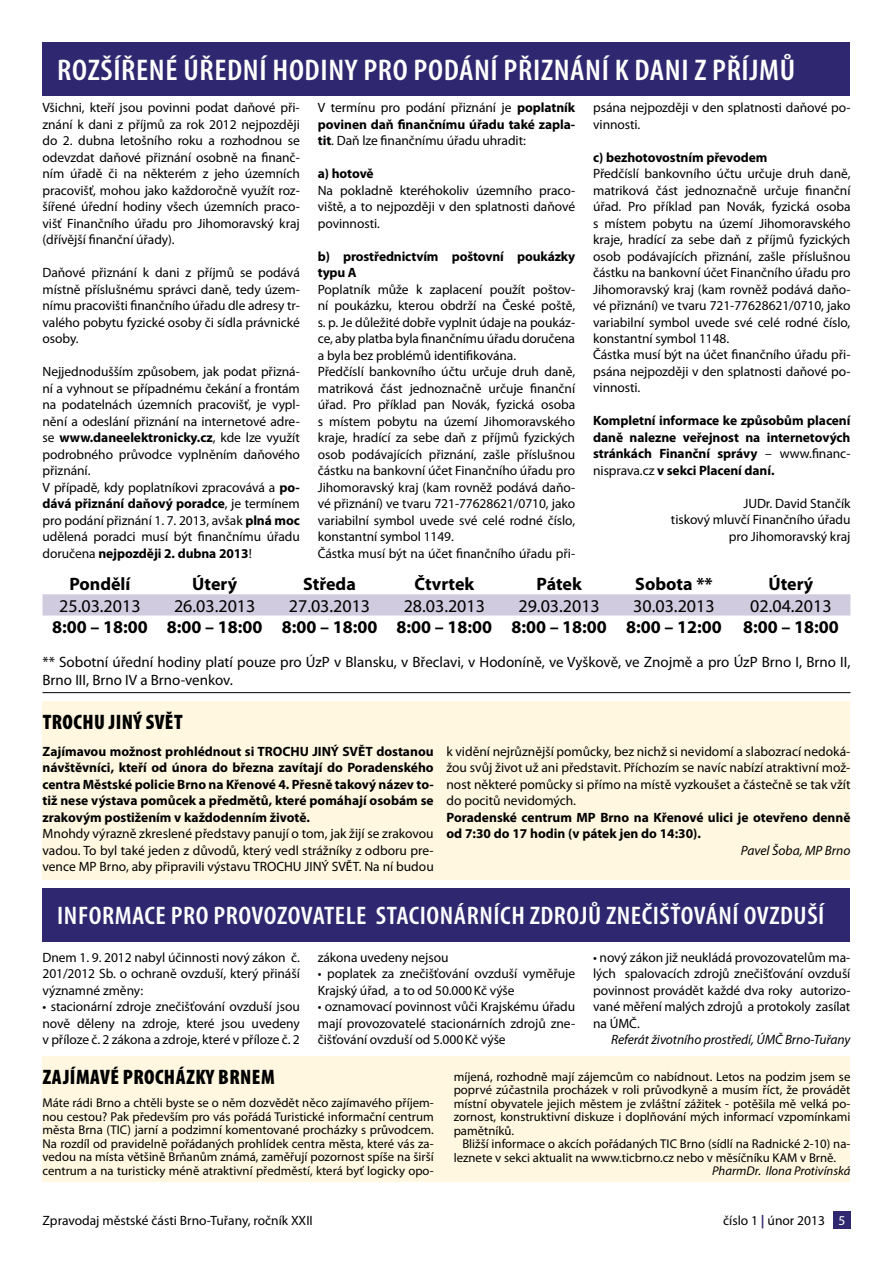
<style>
.page{position:relative;width:893px;height:1263px;background:#fff}
.page>*{position:absolute;margin:0;border:0;box-sizing:border-box;transform-origin:0 0}
.t1{font:600 condensed 30px "Myriad Pro";letter-spacing:.02em;color:#fff;scale:1.07 1}
.t2{font:600 condensed 25.5px "Myriad Pro";letter-spacing:.02em;color:#fff;scale:1.07 1}
.t3{font:900 condensed 21px "Myriad Pro";letter-spacing:.02em;color:#000}
.t4{font:700 18px "Myriad Pro";color:#000}
.t5{font:18px "Myriad Pro";color:#000}
.t6{font:15px/18px "Myriad Pro";color:#000}
.t7{font:13.5px/16.5px "Myriad Pro";letter-spacing:-.005em;color:#000;text-align:justify}
.t8{font:700 13.5px/16.5px "Myriad Pro";letter-spacing:-.005em;color:#000}
.t9{font:italic 13.5px "Myriad Pro";letter-spacing:-.005em;color:#000}
.t10{font:12.75px/13.5px "Myriad Pro";color:#000;text-align:justify}
.t11{font:italic 12.75px "Myriad Pro";color:#000}
.s1{font-weight:700}
.s2{font-weight:400}
.s3{font-weight:700;color:#2f2870}
.s4{color:#fff}
</style>
<div class="page">
<div style="left:833px;top:1212px;width:17px;height:17px;background:#2f2870"></div>
<div style="left:43px;top:888px;width:807px;height:53px;background:#2f2870"></div>
<div style="left:43px;top:43px;width:807px;height:53px;background:#2f2870"></div>
<hr style="left:43px;top:692px;width:807px;height:1px;background:#000">
<div style="left:43px;top:594px;width:807px;height:21px;background:#d1cbe0"></div>
<div style="left:43px;top:701px;width:807px;height:179px;background:#fff7e0"></div>
<div style="left:43px;top:1056px;width:807px;height:126px;background:#fff7e0"></div>
<h1 class="t1" style="left:57px;top:54px;width:691px">ROZŠÍŘENÉ ÚŘEDNÍ HODINY PRO PODÁNÍ PŘIZNÁNÍ K DANI Z PŘÍJMŮ</h1>
<p class="t7" style="left:43px;top:99px;width:259px">Všichni, kteří jsou povinni podat daňové při&shy;znání k dani z příjmů za rok 2012 nejpozději do 2. dubna letošního roku a rozhodnou se odevzdat daňové přiznání osobně na finanč&shy;ním úřadě či na některém z jeho územních pracovišť, mohou jako každoročně využít roz&shy;šířené úřední hodiny všech územních praco&shy;višť Finančního úřadu pro Jihomoravský kraj (dřívější finanční úřady).</p>
<p class="t7" style="left:43px;top:264px;width:259px">Daňové přiznání k dani z příjmů se podává místně příslušnému správci daně, tedy územ&shy;nímu pracovišti finančního úřadu dle adresy tr&shy;valého pobytu fyzické osoby či sídla právnické osoby.</p>
<p class="t7" style="left:43px;top:363px;width:259px;text-align:left">Nejjednodušším způsobem, jak podat přizná&shy;ní a vyhnout se případnému čekání a frontám na podatelnách územních pracovišť, je vypl&shy;nění a odeslání přiznání na internetové adre&shy;se <span class="s1">www.daneelektronicky.cz</span>, kde lze využít podrobného průvodce vyplněním daňového přiznání.<br>V případě, kdy poplatníkovi zpracovává a <span class="s1">po&shy;dává přiznání daňový poradce</span>, je termínem pro podání přiznání 1. 7. 2013, avšak <span class="s1">plná moc </span>udělená poradci musí být finančnímu úřadu doručena <span class="s1">nejpozději 2. dubna 2013</span>!</p>
<p class="t7" style="left:593px;top:99px;width:259px">psána nejpozději v den splatnosti daňové po&shy;vinnosti.</p>
<p class="t8" style="left:593px;top:148px;width:176px">c) bezhotovostním převodem</p>
<p class="t7" style="left:593px;top:165px;width:259px;text-align:left">Předčíslí bankovního účtu určuje druh daně, matriková část jednoznačně určuje finanční úřad. Pro příklad pan Novák, fyzická osoba s místem pobytu na území Jihomoravského kraje, hradící za sebe daň z příjmů fyzických osob podávajících přiznání, zašle příslušnou částku na bankovní účet Finančního úřadu pro Jihomoravský kraj (kam rovněž podává daňo&shy;vé přiznání) ve tvaru 721‑77628621/0710, jako variabilní symbol uvede své celé rodné číslo, konstantní symbol 1148.<br>Částka musí být na účet finančního úřadu při&shy;psána nejpozději v den splatnosti daňové po&shy;vinnosti.</p>
<p class="t8" style="left:593px;top:412px;width:259px;text-align:justify">Kompletní informace ke způsobům placení daně nalezne veřejnost na internetových stránkách Finanční správy <span class="s2">– www.financ&shy;nisprava.cz</span> v sekci Placení daní.</p>
<p class="t7" style="left:671px;top:495px;width:181px;text-align:right">JUDr. David Stančík<br>tiskový mluvčí Finančního úřadu pro Jihomoravský kraj</p>
<p class="t7" style="left:318px;top:99px;width:259px">V termínu pro podání přiznání je <span class="s1">poplatník povinen daň finančnímu úřadu také zapla&shy;tit</span>. Daň lze finančnímu úřadu uhradit:</p>
<p class="t8" style="left:318px;top:165px;width:57px">a) hotově</p>
<p class="t7" style="left:318px;top:182px;width:259px">Na pokladně kteréhokoliv územního praco&shy;viště, a to nejpozději v den splatnosti daňové povinnosti.</p>
<p class="t8" style="left:318px;top:247px;width:259px">b) prostřednictvím poštovní poukázky typu A</p>
<p class="t7" style="left:318px;top:281px;width:259px;text-align:left">Poplatník může k zaplacení použít poštov&shy;ní poukázku, kterou obdrží na České poště, s. p. Je důležité dobře vyplnit údaje na poukáz&shy;ce, aby platba byla finančnímu úřadu doručena a byla bez problémů identifikována.<br>Předčíslí bankovního účtu určuje druh daně, matriková část jednoznačně určuje finanční úřad. Pro příklad pan Novák, fyzická osoba s místem pobytu na území Jihomoravského kraje, hradící za sebe daň z příjmů fyzických osob podávajících přiznání, zašle příslušnou částku na bankovní účet Finančního úřadu pro Jihomoravský kraj (kam rovněž podává daňo&shy;vé přiznání) ve tvaru 721-77628621/0710, jako variabilní symbol uvede své celé rodné číslo, konstantní symbol 1149.<br>Částka musí být na účet finančního úřadu při-</p>
<h3 class="t4" style="left:69px;top:573px;width:63px">Pondělí</h3>
<h3 class="t4" style="left:192px;top:573px;width:46px">Úterý</h3>
<h3 class="t4" style="left:303px;top:573px;width:54px">Středa</h3>
<h3 class="t4" style="left:414px;top:573px;width:61px">Čtvrtek</h3>
<h3 class="t4" style="left:536px;top:573px;width:47px">Pátek</h3>
<h3 class="t4" style="left:635px;top:573px;width:79px">Sobota **</h3>
<h3 class="t4" style="left:768px;top:573px;width:46px">Úterý</h3>
<h3 class="t5" style="left:59px;top:594px;width:83px">25.03.2013</h3>
<h3 class="t5" style="left:174px;top:594px;width:83px">26.03.2013</h3>
<h3 class="t5" style="left:289px;top:594px;width:83px">27.03.2013</h3>
<h3 class="t5" style="left:404px;top:594px;width:83px">28.03.2013</h3>
<h3 class="t5" style="left:518px;top:594px;width:83px">29.03.2013</h3>
<h3 class="t5" style="left:633px;top:594px;width:83px">30.03.2013</h3>
<h3 class="t5" style="left:750px;top:594px;width:83px">02.04.2013</h3>
<h3 class="t4" style="left:52px;top:615px;width:788px">8:00 – 18:00 8:00 – 18:00 8:00 – 18:00 8:00 – 18:00 8:00 – 18:00 8:00 – 12:00 8:00 – 18:00</h3>
<p class="t6" style="left:43px;top:652px;width:809px">** Sobotní úřední hodiny platí pouze pro ÚzP v Blansku, v Břeclavi, v Hodoníně, ve Vyškově, ve Znojmě a pro ÚzP Brno I, Brno II,<br>Brno III, Brno IV a Brno-venkov.</p>
<h3 class="t3" style="left:43px;top:710px;width:141px">TROCHU JINÝ SVĚT</h3>
<p class="t8" style="left:43px;top:743px;width:393px;text-align:justify">Zajímavou možnost prohlédnout si TROCHU JINÝ SVĚT dostanou návštěvníci, kteří od února do března zavítají do Poradenského centra Městské policie Brno na Křenové 4. Přesně takový název to&shy;tiž nese výstava pomůcek a předmětů, které pomáhají osobám se zrakovým postižením v každodenním životě.</p>
<p class="t7" style="left:43px;top:825px;width:393px">Mnohdy výrazně zkreslené představy panují o tom, jak žijí se zrakovou vadou. To byl také jeden z důvodů, který vedl strážníky z odboru pre&shy;vence MP Brno, aby připravili výstavu TROCHU JINÝ SVĚT. Na ní budou</p>
<p class="t7" style="left:446px;top:743px;width:405px">k vidění nejrůznější pomůcky, bez nichž si nevidomí a slabozrací nedoká&shy;žou svůj život už ani představit. Příchozím se navíc nabízí atraktivní mož&shy;nost některé pomůcky si přímo na místě vyzkoušet a částečně se tak vžít do pocitů nevidomých.</p>
<p class="t8" style="left:446px;top:808px;width:405px">Poradenské centrum MP Brno na Křenové ulici je otevřeno denně od 7:30 do 17 hodin (v pátek jen do 14:30).</p>
<p class="t9" style="left:741px;top:842px;width:111px">Pavel Šoba, MP Brno</p>
<h2 class="t2" style="left:57px;top:902px;width:718px">INFORMACE PRO PROVOZOVATELE STACIONÁRNÍCH ZDROJŮ ZNEČIŠŤOVÁNÍ OVZDUŠÍ</h2>
<p class="t7" style="left:593px;top:949px;width:259px">• nový zákon již neukládá provozovatelům ma&shy;lých spalovacích zdrojů znečišťování ovzduší povinnost provádět každé dva roky autorizo&shy;vané měření malých zdrojů a protokoly zasílat na ÚMČ.</p>
<p class="t9" style="left:611px;top:1031px;width:241px">Referát životního prostředí, ÚMČ Brno-Tuřany</p>
<p class="t10" style="left:454px;top:1069px;width:398px">míjená, rozhodně mají zájemcům co nabídnout. Letos na podzim jsem se poprvé zúčastnila procházek v roli průvodkyně a musím říct, že provádět místní obyvatele jejich městem je zvláštní zážitek - potěšila mě velká po&shy;zornost, konstruktivní diskuze i doplňování mých informací vzpomínkami pamětníků.</p>
<p class="t10" style="left:454px;top:1137px;width:398px;text-indent:9px">Bližší informace o akcích pořádaných TIC Brno (sídlí na Radnické 2-10) na&shy;leznete v sekci aktualit na www.ticbrno.cz nebo v měsíčníku KAM v Brně.</p>
<p class="t11" style="left:712px;top:1163px;width:140px">PharmDr. Ilona Protivínská</p>
<p class="t7" style="left:43px;top:949px;width:259px">Dnem 1. 9. 2012 nabyl účinnosti nový zákon č.<br>201/2012 Sb. o ochraně ovzduší, který přináší významné změny:</p>
<p class="t7" style="left:43px;top:998px;width:259px">• stacionární zdroje znečišťování ovzduší jsou nově děleny na zdroje, které jsou uvedeny v příloze č. 2 zákona a zdroje, které v příloze č. 2</p>
<p class="t7" style="left:318px;top:949px;width:132px">zákona uvedeny nejsou</p>
<p class="t7" style="left:318px;top:965px;width:259px">• poplatek za znečišťování ovzduší vyměřuje<br>Krajský úřad, a to od 50.000Kč výše</p>
<p class="t7" style="left:318px;top:998px;width:259px">• oznamovací povinnost vůči Krajskému úřadu mají provozovatelé stacionárních zdrojů zne&shy;čišťování ovzduší od 5.000Kč výše</p>
<h3 class="t3" style="left:43px;top:1065px;width:234px">ZAJÍMAVÉ PROCHÁZKY BRNEM</h3>
<p class="t10" style="left:43px;top:1096px;width:393px">Máte rádi Brno a chtěli byste se o něm dozvědět něco zajímavého příjem&shy;nou cestou? Pak především pro vás pořádá Turistické informační centrum města Brna (TIC) jarní a podzimní komentované procházky s průvodcem.<br>Na rozdíl od pravidelně pořádaných prohlídek centra města, které vás za&shy;vedou na místa většině Brňanům známá, zaměřují pozornost spíše na širší centrum a na turisticky méně atraktivní předměstí, která byť logicky opo-</p>
<p class="t7" style="left:43px;top:1212px;width:272px">Zpravodaj městské části Brno-Tuřany, ročník XXII</p>
<p class="t7" style="left:723px;top:1212px;width:124px">číslo 1 <span class="s3">|</span> únor 2013 <span class="s4">5</span></p>
</div>
